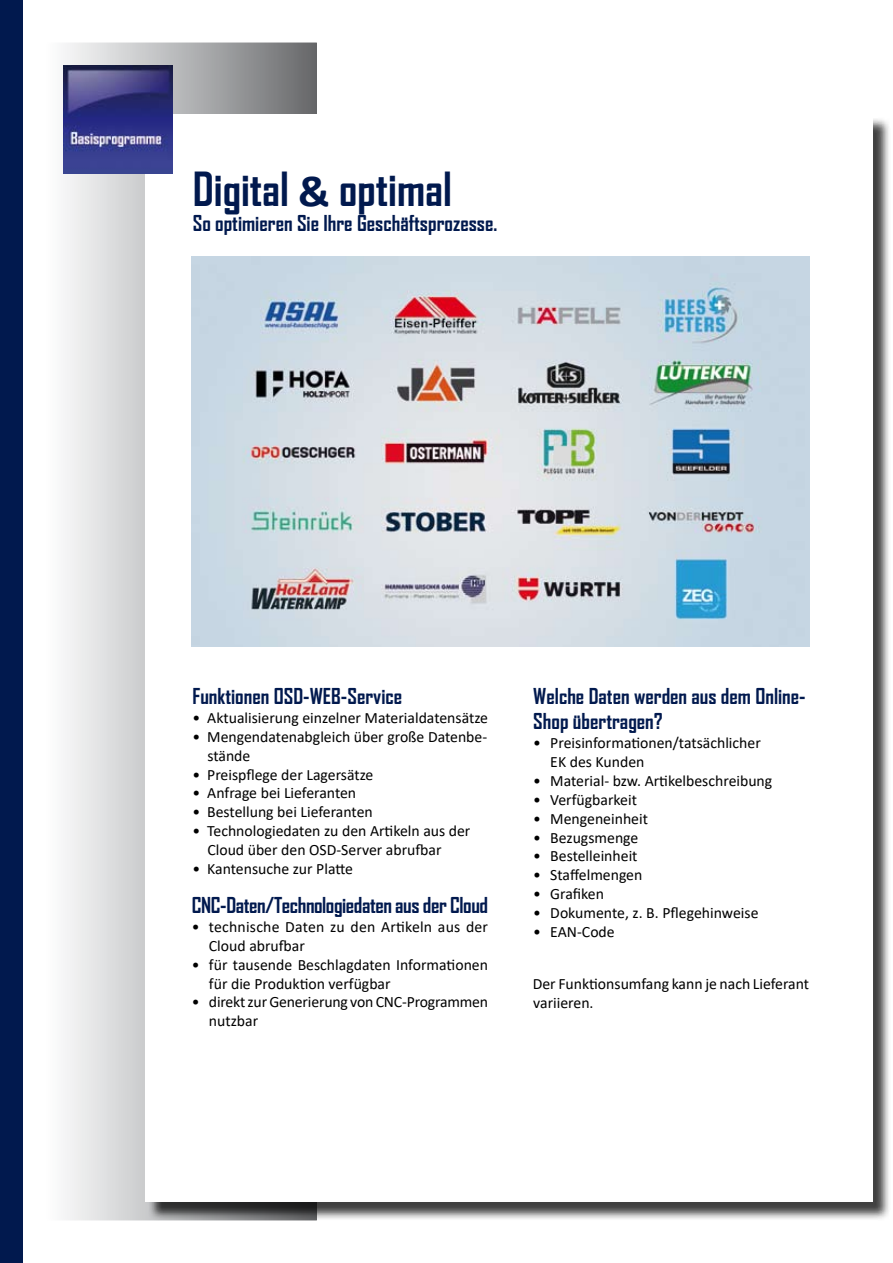
<style>
.page{position:relative;width:893px;height:1263px;background:#fff}
.page>*{position:absolute;margin:0;border:0;box-sizing:border-box;transform-origin:0 0}
.t1{font:700 45px "Agency FB";color:#01194e}
.t2{font:700 21px/25.2px "Agency FB";color:#01194e}
.t3{font:700 21px "Agency FB";letter-spacing:-.02em;color:#01194e}
.t4{font:15.75px/18.9px "Calibri";color:#000}
.s1{font-family:"Calibri"}
</style>
<div class="page">
<div style="left:44px;top:43px;width:272px;height:1177px;background:linear-gradient(to right,#fff,#696a6d)"></div>
<div style="left:148px;top:117px;width:745px;height:1112px;background:#000;opacity:.75"></div>
<div style="left:145px;top:115px;width:727px;height:1087px;background:#fff"></div>
<img style="left:63px;top:65px;width:109px;height:109px">
<div style="left:0;top:0;width:23px;height:1263px;background:#01194e"></div>
<img style="left:191px;top:256px;width:618px;height:390px">
<h1 class="t1" style="left:193px;top:161px;width:261px">Digital <span class="s1">&amp;</span> optimal</h1>
<h2 class="t2" style="left:193px;top:210px;width:306px">So optimieren Sie Ihre Geschäftsprozesse.</h2>
<h2 class="t2" style="left:192px;top:683px;width:211px">Funktionen OSD-WEB-Service</h2>
<p class="t4" style="left:192px;top:708px;width:297px">• Aktualisierung einzelner Materialdatensätze</p>
<p class="t4" style="left:207px;top:727px;width:281px;text-indent:-15px">• Mengendatenabgleich über große Datenbe&shy;stände</p>
<p class="t4" style="left:192px;top:764px;width:183px">• Preispflege der Lagersätze</p>
<p class="t4" style="left:192px;top:783px;width:165px">• Anfrage bei Lieferanten</p>
<p class="t4" style="left:192px;top:802px;width:182px">• Bestellung bei Lieferanten</p>
<p class="t4" style="left:207px;top:821px;width:265px;text-indent:-15px">• Technologiedaten zu den Artikeln aus der<br>Cloud über den OSD-Server abrufbar</p>
<p class="t4" style="left:192px;top:859px;width:162px">• Kantensuche zur Platte</p>
<h2 class="t3" style="left:192px;top:892px;width:298px">CNC-Daten/Technologiedaten aus der Cloud</h2>
<p class="t4" style="left:209px;top:917px;width:281px;text-indent:-17px">• technische Daten zu den Artikeln aus der<br>Cloud abrufbar</p>
<p class="t4" style="left:209px;top:954px;width:281px;text-indent:-17px">• für tausende Beschlagdaten Informationen für die Produktion verfügbar</p>
<p class="t4" style="left:209px;top:992px;width:281px;text-indent:-17px">• direkt zur Generierung von CNC-Programmen nutzbar</p>
<h2 class="t2" style="left:533px;top:683px;width:274px">Welche Daten werden aus dem Online-<br>Shop übertragen?</h2>
<p class="t4" style="left:550px;top:733px;width:212px;text-indent:-17px">• Preisinformationen/tatsächlicher<br>EK des Kunden</p>
<p class="t4" style="left:533px;top:771px;width:241px">• Material- bzw. Artikelbeschreibung</p>
<p class="t4" style="left:533px;top:790px;width:105px">• Verfügbarkeit</p>
<p class="t4" style="left:533px;top:808px;width:116px">• Mengeneinheit</p>
<p class="t4" style="left:533px;top:827px;width:107px">• Bezugsmenge</p>
<p class="t4" style="left:533px;top:846px;width:106px">• Bestelleinheit</p>
<p class="t4" style="left:533px;top:865px;width:111px">• Staffelmengen</p>
<p class="t4" style="left:533px;top:884px;width:72px">• Grafiken</p>
<p class="t4" style="left:533px;top:903px;width:227px">• Dokumente, z. B. Pflegehinweise</p>
<p class="t4" style="left:533px;top:922px;width:83px">• EAN-Code</p>
<p class="t4" style="left:533px;top:973px;width:278px">Der Funktionsumfang kann je nach Lieferant variieren.</p>
</div>
